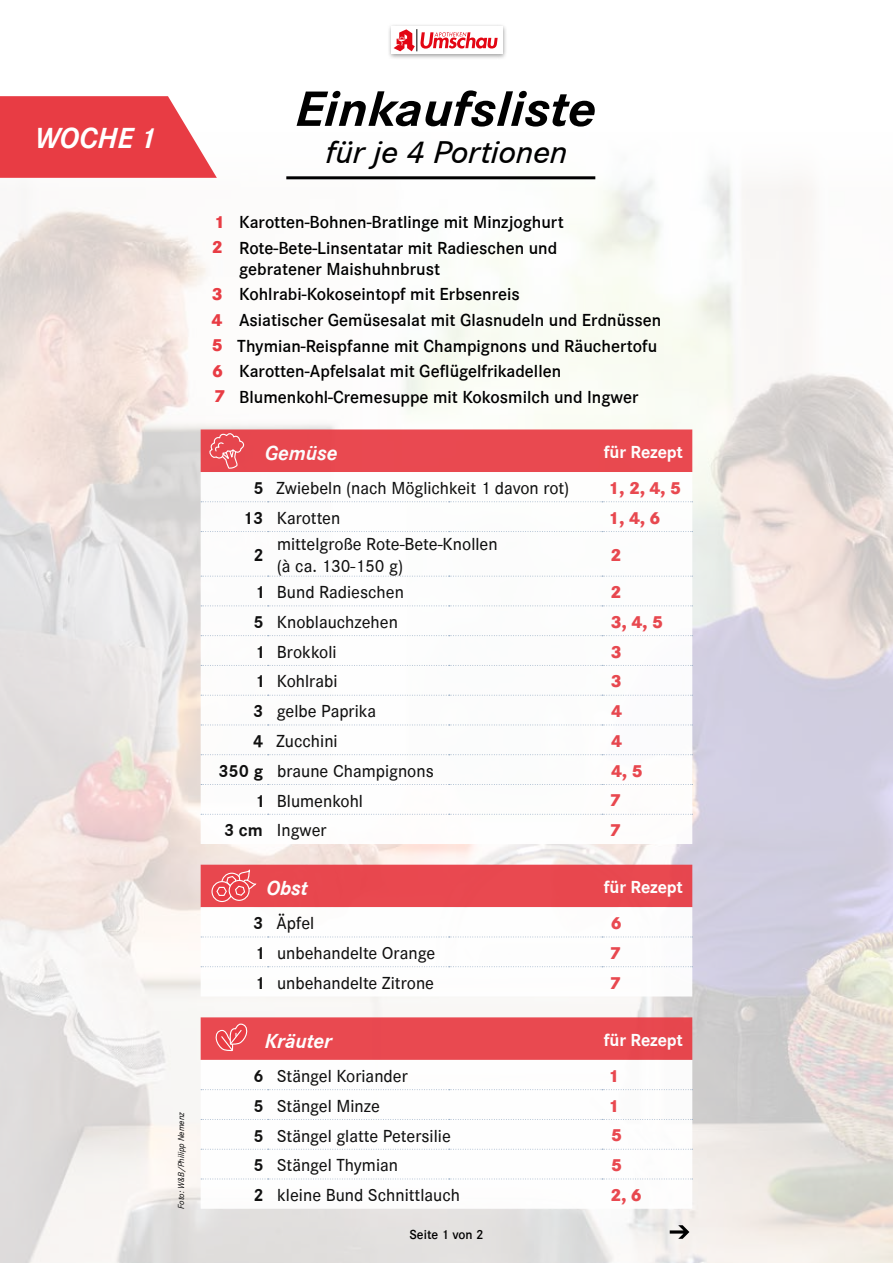
<style>
.page{position:relative;width:893px;height:1263px;background:#fff}
.page>*{position:absolute;margin:0;border:0;box-sizing:border-box;transform-origin:0 0}
.t1{font:italic 700 51.45px "Corporate S";letter-spacing:-.005em;color:#000;scale:1.08 1}
.t2{font:italic 500 32.55px "Corporate S";letter-spacing:-.01em;color:#000;scale:1.08 1}
.t3{font:italic 700 30px "Corporate S";letter-spacing:-.005em;color:#fff}
.t4{font:italic 700 21px "Corporate S";letter-spacing:-.005em;color:#fff}
.t5{font:500 18px/21.6px "Corporate S";color:#000}
.t6{font:600 18px/25.5px "Corporate S";color:#000}
.t7{font:800 18px "Corporate S";color:#e83c44}
.t8{font:700 18px "Corporate S";letter-spacing:-.005em;color:#fff}
.t9{font:700 18px "Corporate S";color:#000}
.t10{font:600 13.5px "Corporate S";color:#000}
.t11{font:italic 9px "Corporate S";color:#000}
.s1{font-weight:800;color:#e83c44}
.s2{font-weight:700}
</style>
<div class="page">
<img style="left:0;top:169px;width:893px;height:1094px">
<hr style="left:286px;top:176px;width:309px;height:3px;background:#000">
<svg style="left:201px;top:472px;width:491px;height:372px"></svg>
<svg style="left:201px;top:501px;width:492px;height:1px"></svg>
<svg style="left:201px;top:531px;width:492px;height:1px"></svg>
<svg style="left:201px;top:576px;width:492px;height:1px"></svg>
<svg style="left:201px;top:605px;width:492px;height:1px"></svg>
<svg style="left:201px;top:635px;width:492px;height:1px"></svg>
<svg style="left:201px;top:665px;width:492px;height:1px"></svg>
<svg style="left:201px;top:695px;width:492px;height:1px"></svg>
<svg style="left:201px;top:725px;width:492px;height:1px"></svg>
<svg style="left:201px;top:754px;width:492px;height:1px"></svg>
<svg style="left:201px;top:784px;width:492px;height:1px"></svg>
<svg style="left:201px;top:814px;width:492px;height:1px"></svg>
<div style="left:201px;top:429px;width:491px;height:43px;background:#e94950"></div>
<div style="left:387px;top:23px;width:121px;height:37px;background:#000;opacity:.4"></div>
<div style="left:391px;top:27px;width:25px;height:27px;background:#fff"></div>
<div style="left:418px;top:27px;width:84px;height:27px;background:#fff"></div>
<svg style="left:394px;top:29px;width:104px;height:22px"></svg>
<svg style="left:201px;top:1060px;width:491px;height:149px"></svg>
<svg style="left:201px;top:1089px;width:492px;height:1px"></svg>
<svg style="left:201px;top:1119px;width:492px;height:1px"></svg>
<svg style="left:201px;top:1149px;width:492px;height:1px"></svg>
<svg style="left:201px;top:1178px;width:492px;height:1px"></svg>
<svg style="left:201px;top:865px;width:492px;height:131px"></svg>
<svg style="left:201px;top:1017px;width:491px;height:43px;background:#e94c53"></svg>
<svg style="left:0;top:96px;width:217px;height:82px;background:#ea5259"></svg>
<svg style="left:670px;top:1225px;width:19px;height:14px"></svg>
<h3 class="t3" style="left:35px;top:118px;width:123px">WOCHE 1</h3>
<p class="t11" style="left:175px;top:1209px;width:99px;rotate:-90deg">Foto: W&amp;B/Philipp Nemenz</p>
<h1 class="t1" style="left:295px;top:75px;width:280px">Einkaufsliste</h1>
<h2 class="t2" style="left:326px;top:131px;width:225px">für je 4 Portionen</h2>
<p class="t6" style="left:212px;top:209px;width:353px"><span class="s1">1</span> Karotten-Bohnen-Bratlinge mit Minzjoghurt<br><span class="s1">2</span> Rote-Bete-Linsentatar mit Radieschen und</p>
<p class="t6" style="left:211px;top:256px;width:451px;text-indent:28px">gebratener Maishuhnbrust<br><span class="s1">3</span> Kohlrabi-Kokoseintopf mit Erbsenreis<br><span class="s1">4</span> Asiatischer Gemüsesalat mit Glasnudeln und Erdnüssen <span class="s1">5</span> Thymian-Reispfanne mit Champignons und Räuchertofu <span class="s1">6</span> Karotten-Apfelsalat mit Geflügelfrikadellen<br><span class="s1">7</span> Blumenkohl-Cremesuppe mit Kokosmilch und Ingwer</p>
<p class="t4" style="left:265px;top:439px;width:74px">Gemüse</p>
<p class="t8" style="left:604px;top:440px;width:81px">für Rezept</p>
<p class="t5" style="left:253px;top:477px;width:317px"><span class="s2">5</span> Zwiebeln (nach Möglichkeit 1 davon rot)</p>
<p class="t7" style="left:608px;top:476px;width:74px">1, 2, 4, 5</p>
<p class="t5" style="left:243px;top:506px;width:99px"><span class="s2">13</span> Karotten</p>
<p class="t7" style="left:608px;top:505px;width:54px">1, 4, 6</p>
<p class="t9" style="left:253px;top:543px;width:12px">2</p>
<p class="t5" style="left:277px;top:533px;width:222px">mittelgroße Rote-Bete-Knollen (à ca. 130-150 g)</p>
<p class="t7" style="left:610px;top:542px;width:13px">2</p>
<p class="t5" style="left:255px;top:581px;width:151px"><span class="s2">1</span> Bund Radieschen</p>
<p class="t7" style="left:610px;top:580px;width:13px">2</p>
<p class="t5" style="left:253px;top:611px;width:146px"><span class="s2">5</span> Knoblauchzehen</p>
<p class="t7" style="left:611px;top:609px;width:54px">3, 4, 5</p>
<p class="t5" style="left:255px;top:640px;width:83px"><span class="s2">1</span> Brokkoli</p>
<p class="t7" style="left:611px;top:639px;width:13px">3</p>
<p class="t5" style="left:255px;top:670px;width:84px"><span class="s2">1</span> Kohlrabi</p>
<p class="t7" style="left:611px;top:669px;width:13px">3</p>
<p class="t5" style="left:253px;top:700px;width:124px"><span class="s2">3</span> gelbe Paprika</p>
<p class="t7" style="left:611px;top:699px;width:13px">4</p>
<p class="t5" style="left:253px;top:730px;width:86px"><span class="s2">4</span> Zucchini</p>
<p class="t7" style="left:611px;top:728px;width:13px">4</p>
<p class="t5" style="left:218px;top:759px;width:217px"><span class="s2">350 g</span> braune Champignons</p>
<p class="t7" style="left:611px;top:758px;width:33px">4, 5</p>
<p class="t5" style="left:255px;top:789px;width:110px"><span class="s2">1</span> Blumenkohl</p>
<p class="t7" style="left:610px;top:788px;width:13px">7</p>
<p class="t5" style="left:224px;top:819px;width:104px"><span class="s2">3 cm</span> Ingwer</p>
<p class="t7" style="left:610px;top:818px;width:13px">7</p>
<p class="t4" style="left:266px;top:874px;width:43px">Obst</p>
<p class="t8" style="left:604px;top:875px;width:81px">für Rezept</p>
<p class="t5" style="left:253px;top:912px;width:63px"><span class="s2">3</span> Äpfel</p>
<p class="t7" style="left:611px;top:911px;width:13px">6</p>
<p class="t5" style="left:255px;top:942px;width:182px"><span class="s2">1</span> unbehandelte Orange</p>
<p class="t7" style="left:610px;top:940px;width:13px">7</p>
<p class="t5" style="left:255px;top:971px;width:181px"><span class="s2">1</span> unbehandelte Zitrone</p>
<p class="t7" style="left:610px;top:970px;width:13px">7</p>
<p class="t4" style="left:265px;top:1026px;width:69px">Kräuter</p>
<p class="t8" style="left:604px;top:1027px;width:81px">für Rezept</p>
<p class="t5" style="left:254px;top:1065px;width:156px"><span class="s2">6</span> Stängel Koriander</p>
<p class="t7" style="left:608px;top:1063px;width:13px">1</p>
<p class="t5" style="left:253px;top:1094px;width:128px"><span class="s2">5</span> Stängel Minze</p>
<p class="t7" style="left:608px;top:1093px;width:13px">1</p>
<p class="t5" style="left:253px;top:1124px;width:199px"><span class="s2">5</span> Stängel glatte Petersilie</p>
<p class="t7" style="left:611px;top:1123px;width:13px">5</p>
<p class="t5" style="left:253px;top:1154px;width:146px"><span class="s2">5</span> Stängel Thymian</p>
<p class="t7" style="left:611px;top:1153px;width:13px">5</p>
<p class="t5" style="left:253px;top:1184px;width:208px"><span class="s2">2</span> kleine Bund Schnittlauch</p>
<p class="t7" style="left:610px;top:1182px;width:33px">2, 6</p>
<p class="t10" style="left:409px;top:1225px;width:76px">Seite 1 von 2</p>
</div>
